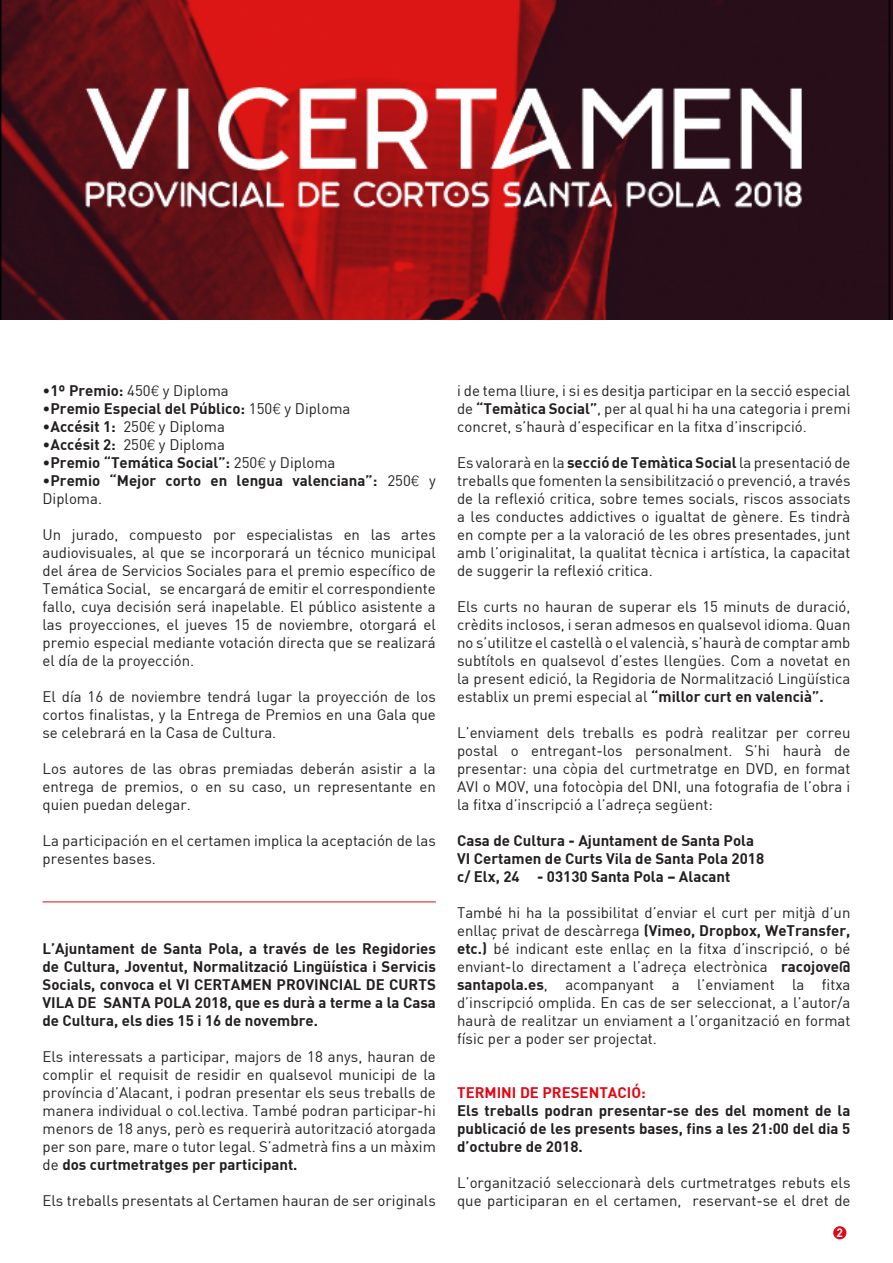
<style>
.page{position:relative;width:893px;height:1263px;background:#fff}
.page>*{position:absolute;margin:0;border:0;box-sizing:border-box;transform-origin:0 0}
.t1{font:15px/18px "DIN";color:#231f20;text-align:justify}
.t2{font:700 15px/18px "DIN";color:#231f20}
.t3{font:700 15px "DIN";color:#e30613}
.t4{font:700 12px "DIN";color:#fff}
.s1{font-weight:700}
.s2{font-family:"Helvetica";font-weight:300}
.s3{font-weight:400}
</style>
<div class="page">
<div style="left:833px;top:1226px;width:13px;height:13px;background:#e30613;border-radius:50%"></div>
<img style="left:0;top:0;width:893px;height:319px">
<hr style="left:43px;top:901px;width:393px;height:1px;background:#e30613">
<p class="t1" style="left:43px;top:381px;width:188px">•<span class="s1">1º Premio:</span> 450<span class="s2">€</span> y Diploma</p>
<p class="t2" style="left:43px;top:399px;width:309px"><span class="s3">•</span>Premio Especial del Público: <span class="s3">150</span><span class="s2">€</span> <span class="s3">y Diploma</span></p>
<p class="t1" style="left:43px;top:417px;width:184px">•<span class="s1">Accésit 1:</span> 250<span class="s2">€</span> y Diploma</p>
<p class="t1" style="left:43px;top:435px;width:184px">•<span class="s1">Accésit 2:</span> 250<span class="s2">€</span> y Diploma</p>
<p class="t2" style="left:43px;top:453px;width:294px"><span class="s3">•</span>Premio “Temática Social”: <span class="s3">250</span><span class="s2">€</span> <span class="s3">y Diploma</span></p>
<p class="t2" style="left:43px;top:471px;width:395px"><span class="s3">•</span>Premio “Mejor corto en lengua valenciana”: <span class="s3">250</span><span class="s2">€</span> <span class="s3">y<br>Diploma.</span></p>
<p class="t1" style="left:43px;top:525px;width:395px">Un jurado, compuesto por especialistas en las artes audiovisuales, al que se incorporará un técnico municipal del área de Servicios Sociales para el premio específico de Temática Social, se encargará de emitir el correspondiente fallo, cuya decisión será inapelable. El público asistente a las proyecciones, el jueves 15 de noviembre, otorgará el premio especial mediante votación directa que se realizará el día de la proyección.</p>
<p class="t1" style="left:43px;top:687px;width:395px">El día 16 de noviembre tendrá lugar la proyección de los cortos finalistas, y la Entrega de Premios en una Gala que se celebrará en la Casa de Cultura.</p>
<p class="t1" style="left:43px;top:759px;width:395px">Los autores de las obras premiadas deberán asistir a la entrega de premios, o en su caso, un representante en quien puedan delegar.</p>
<p class="t1" style="left:43px;top:831px;width:395px">La participación en el certamen implica la aceptación de las presentes bases.</p>
<p class="t2" style="left:43px;top:939px;width:395px;text-align:justify">L’Ajuntament de Santa Pola, a través de les Regidories de Cultura, Joventut, Normalització Lingüística i Servicis Socials, convoca el VI CERTAMEN PROVINCIAL DE CURTS VILA DE SANTA POLA 2018, que es durà a terme a la Casa de Cultura, els dies 15 i 16 de novembre.</p>
<p class="t1" style="left:43px;top:1047px;width:395px">Els interessats a participar, majors de 18 anys, hauran de complir el requisit de residir en qualsevol municipi de la província d’Alacant, i podran presentar els seus treballs de manera individual o col.lectiva. També podran participar-hi menors de 18 anys, però es requerirà autorització atorgada per son pare, mare o tutor legal. S’admetrà fins a un màxim de <span class="s1">dos curtmetratges per participant.</span></p>
<p class="t1" style="left:43px;top:1191px;width:395px">Els treballs presentats al Certamen hauran de ser originals</p>
<p class="t1" style="left:457px;top:381px;width:395px">i de tema lliure, i si es desitja participar en la secció especial de <span class="s1">“Temàtica Social”</span>, per al qual hi ha una categoria i premi concret, s’haurà d’especificar en la fitxa d’inscripció.</p>
<p class="t1" style="left:457px;top:453px;width:395px">Es valorarà en la <span class="s1">secció de Temàtica Social</span> la presentació de treballs que fomenten la sensibilització o prevenció, a través de la reflexió critica, sobre temes socials, riscos associats a les conductes addictives o igualtat de gènere. Es tindrà en compte per a la valoració de les obres presentades, junt amb l’originalitat, la qualitat tècnica i artística, la capacitat de suggerir la reflexió critica.</p>
<p class="t1" style="left:457px;top:597px;width:395px">Els curts no hauran de superar els 15 minuts de duració, crèdits inclosos, i seran admesos en qualsevol idioma. Quan no s’utilitze el castellà o el valencià, s’haurà de comptar amb subtítols en qualsevol d’estes llengües. Com a novetat en la present edició, la Regidoria de Normalització Lingüística establix un premi especial al <span class="s1">“millor curt en valencià”.</span></p>
<p class="t1" style="left:457px;top:723px;width:395px">L’enviament dels treballs es podrà realitzar per correu postal o entregant-los personalment. S’hi haurà de presentar: una còpia del curtmetratge en DVD, en format AVI o MOV, una fotocòpia del DNI, una fotografia de l’obra i la fitxa d’inscripció a l’adreça següent:</p>
<p class="t2" style="left:457px;top:831px;width:309px">Casa de Cultura - Ajuntament de Santa Pola<br>VI Certamen de Curts Vila de Santa Pola 2018 c/ Elx, 24 - 03130 Santa Pola – Alacant</p>
<p class="t1" style="left:457px;top:903px;width:395px">També hi ha la possibilitat d’enviar el curt per mitjà d’un enllaç privat de descàrrega <span class="s1">(Vimeo, Dropbox, WeTransfer, etc.)</span> bé indicant este enllaç en la fitxa d’inscripció, o bé enviant-lo directament a l’adreça electrònica <span class="s1">racojove@ santapola.es</span>, acompanyant a l’enviament la fitxa d’inscripció omplida. En cas de ser seleccionat, a l’autor/a haurà de realitzar un enviament a l’organització en format físic per a poder ser projectat.</p>
<p class="t3" style="left:457px;top:1083px;width:190px">TERMINI DE PRESENTACIÓ:</p>
<p class="t2" style="left:457px;top:1101px;width:395px;text-align:justify">Els treballs podran presentar-se des del moment de la publicació de les presents bases, fins a les 21:00 del dia 5 d’octubre de 2018.</p>
<p class="t1" style="left:457px;top:1173px;width:395px">L’organització seleccionarà dels curtmetratges rebuts els que participaran en el certamen, reservant-se el dret de</p>
<p class="t4" style="left:836px;top:1225px;width:8px">2</p>
</div>
